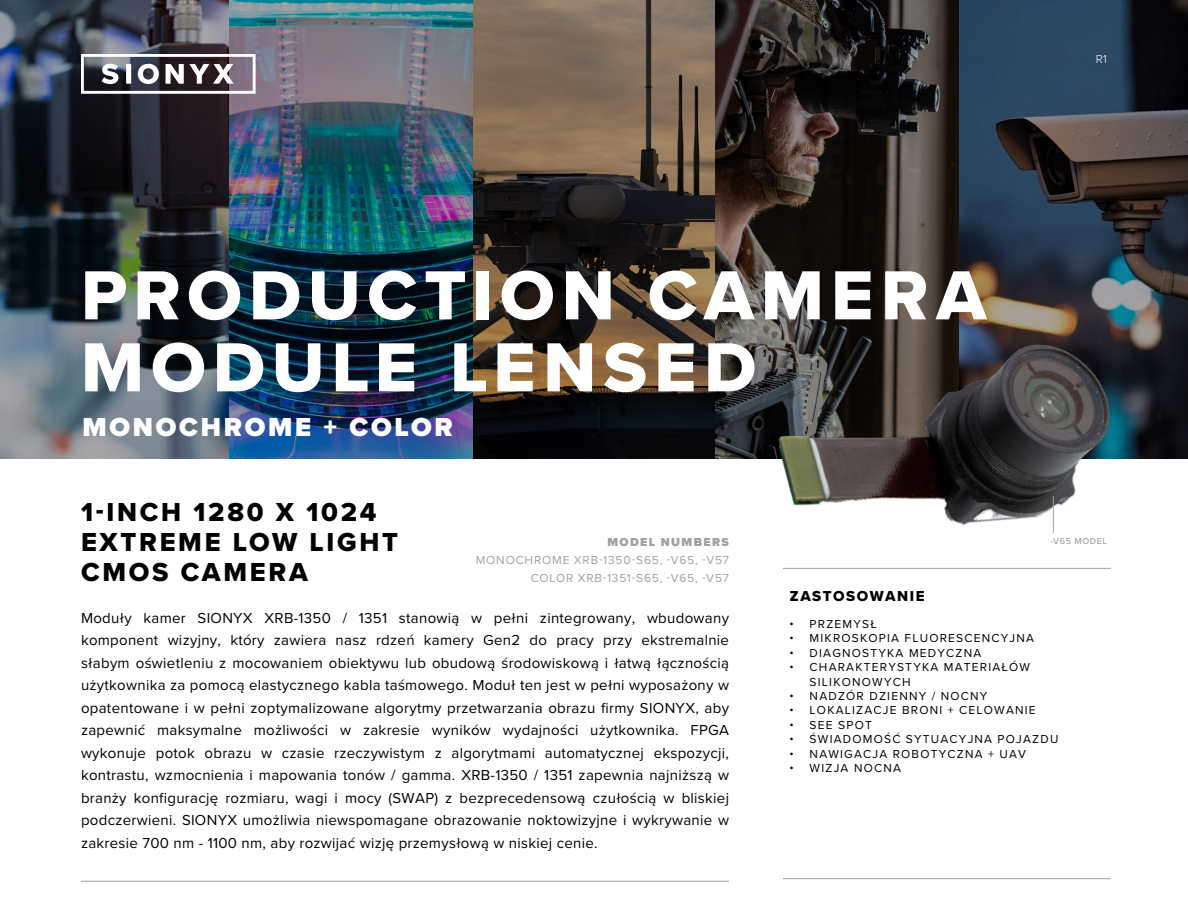
<style>
.page{position:relative;width:1188px;height:918px;background:#fff}
.page>*{position:absolute;margin:0;border:0;box-sizing:border-box;transform-origin:0 0}
.t1{font:72px/72px "Proxima Nova Extrabld";letter-spacing:.095em;color:#fff}
.t2{font:27px "Proxima Nova Extrabld";letter-spacing:.1em;color:#000}
.t3{font:900 27px "Proxima Nova";letter-spacing:.1em;color:#fff}
.t4{font:15px/22.5px "Proxima Nova";letter-spacing:.02em;color:#000;text-align:justify}
.t5{font:15px "Proxima Nova Extrabld";letter-spacing:.1em;color:#000}
.t6{font:12px/14.4px "Proxima Nova";letter-spacing:.1em;color:#000}
.t7{font:12px "Proxima Nova";letter-spacing:.065em;color:#a1a1a1}
.t8{font:900 12px "Proxima Nova";letter-spacing:.115em;color:#a1a1a1}
.t9{font:300 12px "Proxima Nova";color:#fff}
.t10{font:500 9px "Proxima Nova";letter-spacing:.06em;color:#a3a1a1}
</style>
<div class="page">
<img style="left:0;top:0;width:1188px;height:459px">
<hr style="left:783px;top:878px;width:328px;height:1px;background:#a3a1a1">
<hr style="left:81px;top:881px;width:648px;height:1px;background:#a3a1a1">
<svg style="left:81px;top:54px;width:175px;height:40px"></svg>
<img style="left:700px;top:207px;width:488px;height:362px">
<hr style="left:1053px;top:496px;width:1px;height:37px;background:#a3a1a1">
<p class="t9" style="left:1096px;top:51px;width:13px">R1</p>
<p class="t1" style="left:81px;top:258px;width:907px">PRODUCTION CAMERA<br>MODULE LENSED</p>
<p class="t3" style="left:83px;top:406px;width:372px">MONOCHROME + COLOR</p>
<p class="t2" style="left:81px;top:492px;width:297px">1-INCH 1280 X 1024</p>
<p class="t2" style="left:81px;top:522px;width:319px">EXTREME LOW LIGHT</p>
<p class="t2" style="left:81px;top:552px;width:228px">CMOS CAMERA</p>
<p class="t8" style="left:607px;top:533px;width:123px">MODEL NUMBERS</p>
<p class="t7" style="left:476px;top:551px;width:255px">MONOCHROME XRB-1350-S65, -V65, -V57</p>
<p class="t7" style="left:531px;top:569px;width:200px">COLOR XRB-1351-S65, -V65, -V57</p>
<p class="t5" style="left:790px;top:588px;width:136px">ZASTOSOWANIE</p>
<p class="t10" style="left:1050px;top:535px;width:58px">-V65 MODEL</p>
<p class="t4" style="left:81px;top:606px;width:650px">Moduły kamer SIONYX XRB-1350 / 1351 stanowią w pełni zintegrowany, wbudowany komponent wizyjny, który zawiera nasz rdzeń kamery Gen2 do pracy przy ekstremalnie słabym oświetleniu z mocowaniem obiektywu lub obudową środowiskową i łatwą łącznością użytkownika za pomocą elastycznego kabla taśmowego. Moduł ten jest w pełni wyposażony w opatentowane i w pełni zoptymalizowane algorytmy przetwarzania obrazu firmy SIONYX, aby zapewnić maksymalne możliwości w zakresie wyników wydajności użytkownika. FPGA wykonuje potok obrazu w czasie rzeczywistym z algorytmami automatycznej ekspozycji, kontrastu, wzmocnienia i mapowania tonów / gamma. XRB-1350 / 1351 zapewnia najniższą w branży konfigurację rozmiaru, wagi i mocy (SWAP) z bezprecedensową czułością w bliskiej podczerwieni. SIONYX umożliwia niewspomagane obrazowanie noktowizyjne i wykrywanie w zakresie 700 nm - 1100 nm, aby rozwijać wizję przemysłową w niskiej cenie.</p>
<p class="t6" style="left:789px;top:616px;width:89px">• PRZEMYSŁ</p>
<p class="t6" style="left:789px;top:631px;width:246px">• MIKROSKOPIA FLUORESCENCYJNA</p>
<p class="t6" style="left:789px;top:645px;width:194px">• DIAGNOSTYKA MEDYCZNA</p>
<p class="t6" style="left:810px;top:660px;width:222px;text-indent:-20px">• CHARAKTERYSTYKA MATERIAŁÓW<br>SILIKONOWYCH</p>
<p class="t6" style="left:789px;top:688px;width:199px">• NADZÓR DZIENNY / NOCNY</p>
<p class="t6" style="left:789px;top:703px;width:248px">• LOKALIZACJE BRONI + CELOWANIE</p>
<p class="t6" style="left:789px;top:717px;width:84px">• SEE SPOT</p>
<p class="t6" style="left:789px;top:732px;width:271px">• ŚWIADOMOŚĆ SYTUACYJNA POJAZDU</p>
<p class="t6" style="left:789px;top:746px;width:238px">• NAWIGACJA ROBOTYCZNA + UAV</p>
<p class="t6" style="left:789px;top:760px;width:113px">• WIZJA NOCNA</p>
</div>
